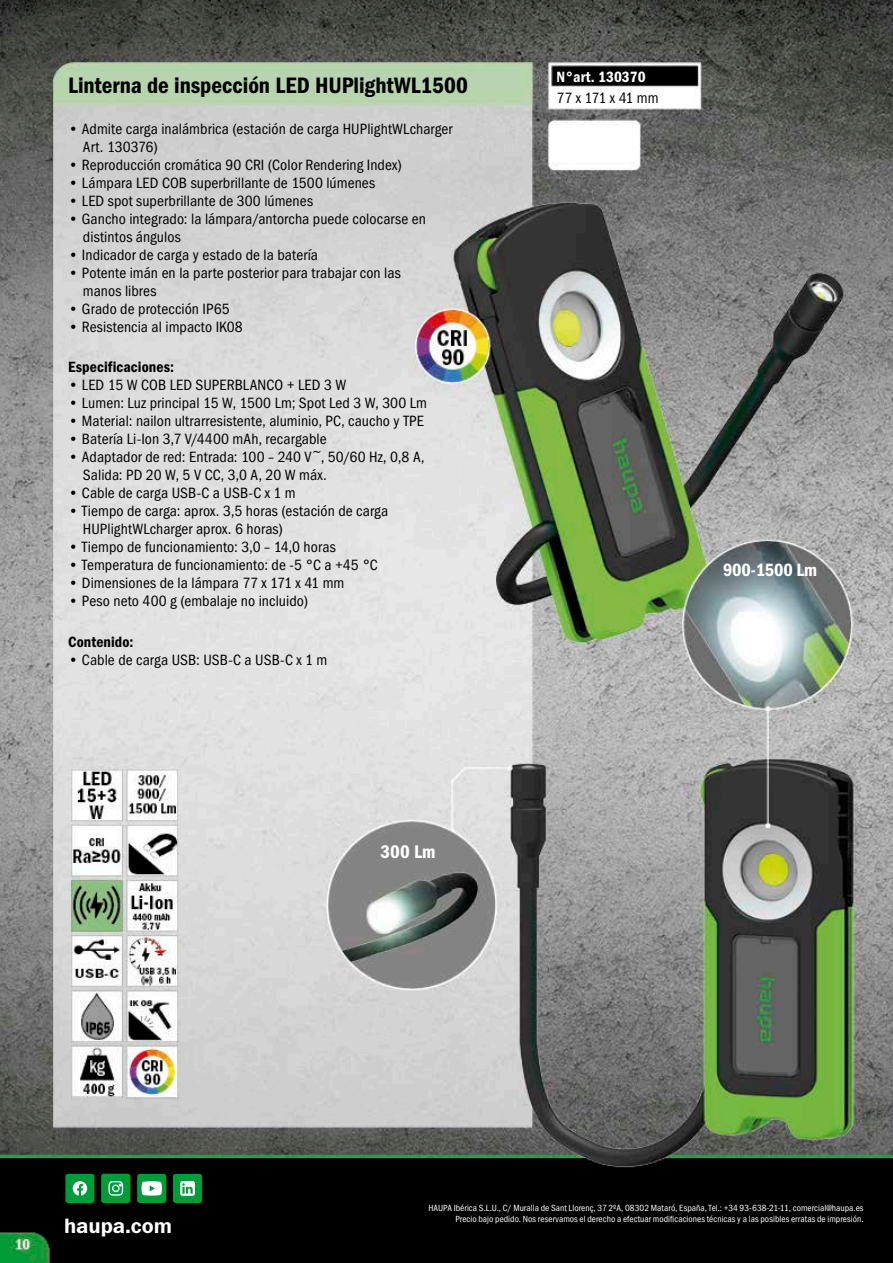
<style>
.page{position:relative;width:893px;height:1263px;background:#fff}
.page>*{position:absolute;margin:0;border:0;box-sizing:border-box;transform-origin:0 0}
.t1{font:22.5px "Franklin Gothic Demi Cond ITC";color:#000}
.t2{font:21px "Franklin Gothic Demi ITC";color:#fff}
.t3{font:18.45px "Franklin Gothic Demi Cond ITC";color:#fff}
.t4{font:17.85px "Franklin Gothic Demi Cond ITC";letter-spacing:-.01em;color:#fff}
.t5{font:15px/18px "Franklin Gothic Book Cond ITC";letter-spacing:.005em;color:#000}
.t6{font:15px "Franklin Gothic Demi Cond ITC";letter-spacing:.005em;color:#000}
.t7{font:15px "Franklin Gothic Demi Cond ITC";color:#fff}
.t8{font:9px/10.8px "Franklin Gothic Book Cond ITC";letter-spacing:.005em;color:#fff;text-align:right}
.s1{font-family:"Franklin Gothic Book ITC"}
</style>
<div class="page">
<img style="left:0;top:0;width:893px;height:1263px">
<div style="left:65px;top:1174px;width:29px;height:29px;background:#009c3a;border-radius:3px"></div>
<svg style="left:73px;top:1181px;width:14px;height:14px"></svg>
<div style="left:101px;top:1174px;width:29px;height:29px;background:#009c3a;border-radius:3px"></div>
<svg style="left:108px;top:1181px;width:15px;height:15px"></svg>
<div style="left:137px;top:1174px;width:29px;height:29px;background:#009c3a;border-radius:3px"></div>
<svg style="left:142px;top:1181px;width:20px;height:14px"></svg>
<div style="left:173px;top:1174px;width:29px;height:29px;background:#009c3a;border-radius:3px"></div>
<svg style="left:180px;top:1181px;width:15px;height:15px"></svg>
<h1 class="t1" style="left:68px;top:72px;width:401px">Linterna de inspección LED HUPlightWL1500</h1>
<p class="t7" style="left:557px;top:68px;width:91px">N°art. 130370</p>
<p class="t5" style="left:557px;top:89px;width:104px">77 x 171 x 41 mm</p>
<p class="t5" style="left:83px;top:120px;width:371px;text-indent:-15px">• Admite carga inalámbrica (estación de carga HUPlightWLcharger<br>Art. 130376)</p>
<p class="t5" style="left:68px;top:156px;width:336px">• Reproducción cromática 90 CRI (Color Rendering Index)</p>
<p class="t5" style="left:68px;top:174px;width:309px">• Lámpara LED COB superbrillante de 1500 lúmenes</p>
<p class="t5" style="left:68px;top:192px;width:247px">• LED spot superbrillante de 300 lúmenes</p>
<p class="t5" style="left:83px;top:210px;width:345px;text-indent:-15px">• Gancho integrado: la lámpara/antorcha puede colocarse en distintos ángulos</p>
<p class="t5" style="left:68px;top:246px;width:252px">• Indicador de carga y estado de la batería</p>
<p class="t5" style="left:83px;top:264px;width:319px;text-indent:-15px">• Potente imán en la parte posterior para trabajar con las manos libres</p>
<p class="t5" style="left:68px;top:300px;width:163px">• Grado de protección IP65</p>
<p class="t5" style="left:68px;top:318px;width:176px">• Resistencia al impacto IK08</p>
<p class="t6" style="left:68px;top:358px;width:108px">Especificaciones:</p>
<p class="t5" style="left:68px;top:376px;width:280px">• LED 15 W COB LED SUPERBLANCO + LED 3 W</p>
<p class="t5" style="left:68px;top:394px;width:361px">• Lumen: Luz principal 15 W, 1500 Lm; Spot Led 3 W, 300 Lm</p>
<p class="t5" style="left:68px;top:412px;width:357px">• Material: nailon ultrarresistente, aluminio, PC, caucho y TPE</p>
<p class="t5" style="left:68px;top:430px;width:260px">• Batería Li-Ion 3,7 V/4400 mAh, recargable</p>
<p class="t5" style="left:83px;top:448px;width:343px;text-indent:-15px">• Adaptador de red: Entrada: 100 – 240 V~, 50/60 Hz, 0,8 A,<br>Salida: PD 20 W, 5 V CC, 3,0 A, 20 W máx.</p>
<p class="t5" style="left:68px;top:484px;width:229px">• Cable de carga USB-C a USB-C x 1 m</p>
<p class="t5" style="left:83px;top:502px;width:307px;text-indent:-15px">• Tiempo de carga: aprox. 3,5 horas (estación de carga<br>HUPlightWLcharger aprox. 6 horas)</p>
<p class="t5" style="left:68px;top:538px;width:269px">• Tiempo de funcionamiento: 3,0 – 14,0 horas</p>
<p class="t5" style="left:68px;top:556px;width:311px">• Temperatura de funcionamiento: de -5 °C a +45 °C</p>
<p class="t5" style="left:68px;top:574px;width:278px">• Dimensiones de la lámpara 77 x 171 x 41 mm</p>
<p class="t5" style="left:68px;top:592px;width:242px">• Peso neto 400 g (embalaje no incluido)</p>
<p class="t6" style="left:68px;top:633px;width:67px">Contenido:</p>
<p class="t5" style="left:68px;top:651px;width:261px">• Cable de carga USB: USB-C a USB-C x 1 m</p>
<p class="t4" style="left:723px;top:559px;width:96px">900-1500 Lm</p>
<p class="t3" style="left:381px;top:841px;width:57px">300 Lm</p>
<h2 class="t2" style="left:64px;top:1213px;width:110px">haupa.com</h2>
<p class="t8" style="left:428px;top:1202px;width:437px">HAUPA Ibérica S.L.U., C/ Muralla de Sant Llorenç, 37 2<span class="s1">º</span>A, 08302 Mataró, España, Tel.: +34 93-638-21-11, comercial@haupa.es<br>Precio bajo pedido. Nos reservamos el derecho a efectuar modificaciones técnicas y a las posibles erratas de impresión.</p>
</div>
